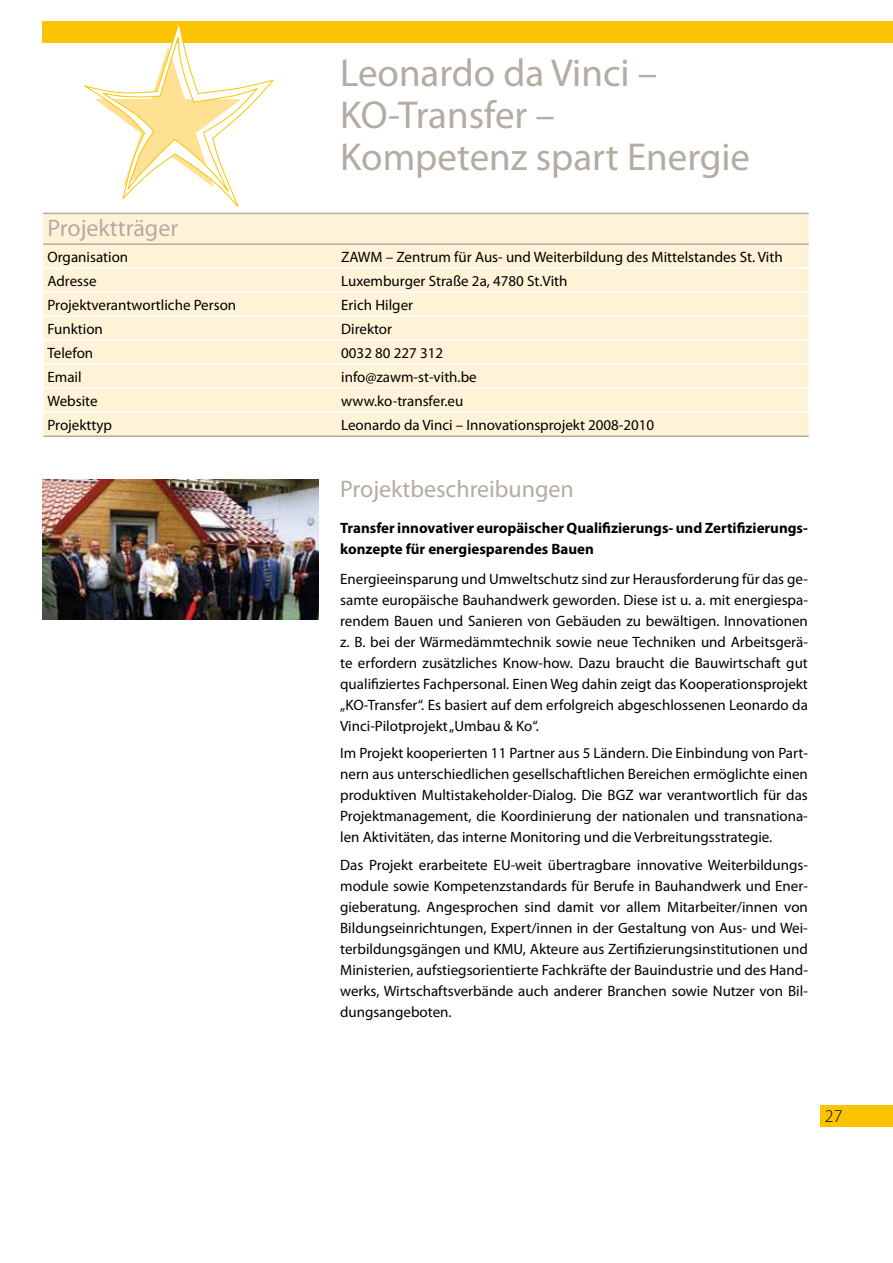
<style>
.page{position:relative;width:893px;height:1263px;background:#fff}
.page>*{position:absolute;margin:0;border:0;box-sizing:border-box;transform-origin:0 0}
.t1{font:39px/42px "Myriad Pro";color:#b4aba2}
.t2{font:24px "Myriad Pro";color:#b4aba2}
.t3{font:300 18px "Myriad Pro";color:#000}
.t4{font:15px/21px "Myriad Pro";color:#000;text-align:justify}
.t5{font:700 15px/21px "Myriad Pro";color:#000}
</style>
<div class="page">
<div style="left:821px;top:1106px;width:72px;height:21px;background:#fcc400"></div>
<div style="left:43px;top:21px;width:850px;height:22px;background:#fcc400"></div>
<svg style="left:84px;top:24px;width:190px;height:183px"></svg>
<div style="left:43px;top:214px;width:766px;height:221px;background:#fff3d7"></div>
<hr style="left:43px;top:267px;width:298px;height:2px;background:#fff">
<hr style="left:341px;top:267px;width:468px;height:2px;background:#fff">
<hr style="left:43px;top:291px;width:298px;height:2px;background:#fff">
<hr style="left:341px;top:291px;width:468px;height:2px;background:#fff">
<hr style="left:43px;top:315px;width:298px;height:2px;background:#fff">
<hr style="left:341px;top:315px;width:468px;height:2px;background:#fff">
<hr style="left:341px;top:339px;width:468px;height:2px;background:#fff">
<hr style="left:341px;top:363px;width:468px;height:2px;background:#fff">
<hr style="left:341px;top:387px;width:468px;height:2px;background:#fff">
<hr style="left:43px;top:243px;width:298px;height:2px;background:#b4aba2">
<hr style="left:341px;top:243px;width:468px;height:2px;background:#b4aba2">
<hr style="left:43px;top:213px;width:298px;height:1px;background:#b4aba2">
<hr style="left:341px;top:213px;width:468px;height:1px;background:#b4aba2">
<hr style="left:43px;top:435px;width:298px;height:2px;background:#b4aba2">
<hr style="left:341px;top:435px;width:468px;height:2px;background:#b4aba2">
<hr style="left:43px;top:339px;width:298px;height:2px;background:#fff">
<hr style="left:43px;top:363px;width:298px;height:2px;background:#fff">
<hr style="left:43px;top:387px;width:298px;height:2px;background:#fff">
<svg style="left:43px;top:341px;width:1px;height:70px"></svg>
<svg style="left:808px;top:389px;width:1px;height:22px"></svg>
<hr style="left:43px;top:411px;width:298px;height:2px;background:#fff">
<hr style="left:341px;top:411px;width:468px;height:2px;background:#fff">
<img style="left:43px;top:479px;width:276px;height:141px">
<h1 class="t1" style="left:340px;top:51px;width:411px">Leonardo da Vinci –<br>KO-Transfer –<br>Kompetenz spart Energie</h1>
<h2 class="t2" style="left:48px;top:213px;width:132px">Projektträger</h2>
<p class="t4" style="left:48px;top:246px;width:82px">Organisation</p>
<p class="t4" style="left:341px;top:246px;width:443px">ZAWM – Zentrum für Aus- und Weiterbildung des Mittelstandes St. Vith</p>
<p class="t4" style="left:48px;top:270px;width:51px">Adresse</p>
<p class="t4" style="left:341px;top:270px;width:228px">Luxemburger Straße 2a, 4780 St.Vith</p>
<p class="t4" style="left:48px;top:294px;width:190px">Projektverantwortliche Person</p>
<p class="t4" style="left:341px;top:294px;width:73px">Erich Hilger</p>
<p class="t4" style="left:48px;top:318px;width:57px">Funktion</p>
<p class="t4" style="left:341px;top:318px;width:52px">Direktor</p>
<p class="t4" style="left:48px;top:342px;width:47px">Telefon</p>
<p class="t4" style="left:341px;top:342px;width:103px">0032 80 227 312</p>
<p class="t4" style="left:48px;top:366px;width:36px">Email</p>
<p class="t4" style="left:341px;top:366px;width:137px">info@zawm-st-vith.be</p>
<p class="t4" style="left:48px;top:390px;width:52px">Website</p>
<p class="t4" style="left:341px;top:390px;width:124px">www.ko-transfer.eu</p>
<p class="t4" style="left:48px;top:414px;width:66px">Projekttyp</p>
<p class="t4" style="left:341px;top:414px;width:315px">Leonardo da Vinci – Innovationsprojekt 2008-2010</p>
<h2 class="t2" style="left:340px;top:475px;width:235px">Projektbeschreibungen</h2>
<p class="t5" style="left:340px;top:517px;width:469px">Transfer innovativer europäischer Qualifizierungs- und Zertifizierungs&shy;konzepte für energiesparendes Bauen</p>
<p class="t4" style="left:340px;top:568px;width:469px">Energieeinsparung und Umweltschutz sind zur Herausforderung für das ge&shy;samte europäische Bauhandwerk geworden. Diese ist u. a. mit energiespa&shy;rendem Bauen und Sanieren von Gebäuden zu bewältigen. Innovationen z. B. bei der Wärmedämmtechnik sowie neue Techniken und Arbeitsgerä&shy;te erfordern zusätzliches Know-how. Dazu braucht die Bauwirtschaft gut qualifiziertes Fachpersonal. Einen Weg dahin zeigt das Kooperationsprojekt „KO-Transfer“. Es basiert auf dem erfolgreich abgeschlossenen Leonardo da Vinci-Pilotprojekt „Umbau &amp; Ko“.</p>
<p class="t4" style="left:340px;top:742px;width:469px">Im Projekt kooperierten 11 Partner aus 5 Ländern. Die Einbindung von Part&shy;nern aus unterschiedlichen gesellschaftlichen Bereichen ermöglichte einen produktiven Multistakeholder-Dialog. Die BGZ war verantwortlich für das Projektmanagement, die Koordinierung der nationalen und transnationa&shy;len Aktivitäten, das interne Monitoring und die Verbreitungsstrategie.</p>
<p class="t4" style="left:340px;top:854px;width:469px">Das Projekt erarbeitete EU-weit übertragbare innovative Weiterbildungs&shy;module sowie Kompetenzstandards für Berufe in Bauhandwerk und Ener&shy;gieberatung. Angesprochen sind damit vor allem Mitarbeiter/innen von Bildungseinrichtungen, Expert/innen in der Gestaltung von Aus- und Wei&shy;terbildungsgängen und KMU, Akteure aus Zertifizierungsinstitutionen und Ministerien, aufstiegsorientierte Fachkräfte der Bauindustrie und des Hand&shy;werks, Wirtschaftsverbände auch anderer Branchen sowie Nutzer von Bil&shy;dungsangeboten.</p>
<p class="t3" style="left:825px;top:1106px;width:19px">27</p>
</div>
